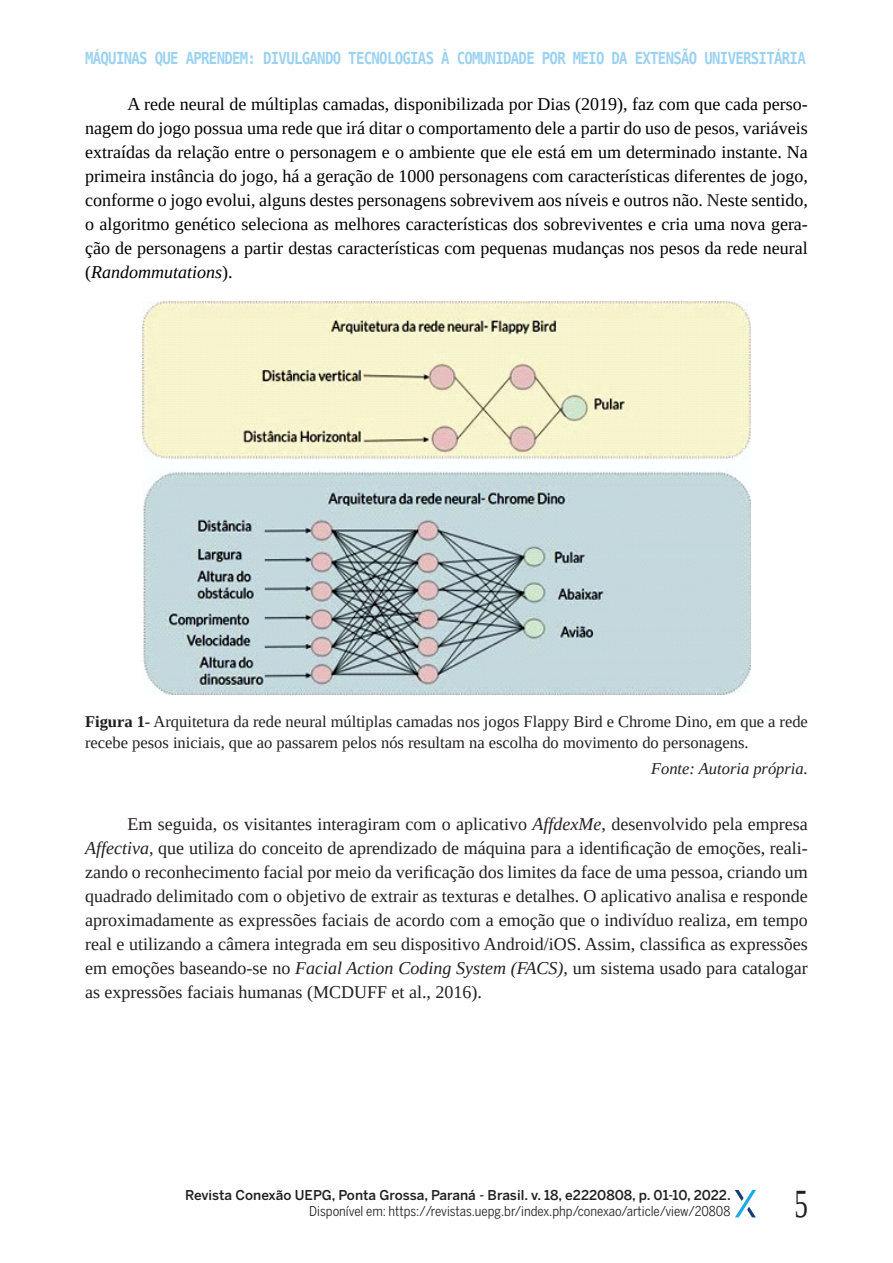
<style>
.page{position:relative;width:893px;height:1263px;background:#fff}
.page>*{position:absolute;margin:0;border:0;box-sizing:border-box;transform-origin:0 0}
.t1{font:39.9px "Liberation Serif";color:#231f20;scale:.68 1}
.TEXTO_ARTIGO{font:18px/24px "Liberation Serif";color:#231f20;text-align:justify}
.TEXTO_ARTIGO-2{font:18px/24px "Liberation Serif";color:#000;text-align:justify}
.FONTE{font:16.5px/21px "Liberation Serif";color:#231f20}
.t2{font:700 16.5px "DejaVu Sans Mono";letter-spacing:-.05em;color:#9bd2f1;scale:.85 1}
.FONTE-2{font:italic 16.5px "Liberation Serif";color:#231f20}
.t3{font:13.5px "Benton Sans Cond";color:#231f20}
.t4{font:500 13.5px "Benton Sans";color:#231f20}
.s1{color:#231f20}
.s2{font-style:italic}
.s3{font-weight:700}
</style>
<div class="page">
<svg style="left:735px;top:1190px;width:21px;height:27px"></svg>
<img style="left:142px;top:302px;width:609px;height:392px">
<p class="t2" style="left:85px;top:46px;width:849px">MÁQUINAS QUE APRENDEM: DIVULGANDO TECNOLOGIAS À COMUNIDADE POR MEIO DA EXTENSÃO UNIVERSITÁRIA</p>
<p class="TEXTO_ARTIGO-2" style="left:85px;top:92px;width:724px;text-indent:43px">A rede neural de múltiplas camadas, disponibilizada por Dias (2019), faz com que cada perso&shy;nagem do jogo possua uma rede que irá ditar o comportamento dele a partir do uso de pesos<span class="s1">,</span> variáveis extraídas da relação entre o personagem e o ambiente que ele está em um determinado instante. Na primeira instância do jogo, há a geração de 1000 personagens com características diferentes de jogo, conforme o jogo evolui, alguns destes personagens sobrevivem aos níveis e outros não<span class="s1">. N</span>este sentido, o algoritmo genético seleciona as melhores características dos sobreviventes e cria uma nova gera&shy;ção de personagens a partir destas características com pequenas mudanças nos pesos da rede neural (<span class="s2">Randommutations</span>).</p>
<p class="FONTE" style="left:85px;top:711px;width:724px"><span class="s3">Figura 1</span>- Arquitetura da rede neural múltiplas camadas nos jogos Flappy Bird e Chrome Dino, em que a rede recebe pesos iniciais, que ao passarem pelos nós resultam na escolha do movimento do personagens.</p>
<p class="FONTE-2" style="left:651px;top:757px;width:158px">Fonte: Autoria própria.</p>
<p class="TEXTO_ARTIGO" style="left:85px;top:812px;width:724px;text-indent:43px">Em seguida, os visitantes interagiram com o aplicativo <span class="s2">AffdexMe</span>, desenvolvido pela empresa <span class="s2">Affectiva,</span> que utiliza do conceito de aprendizado de máquina para a identificação de emoções, reali&shy;zando o reconhecimento facial por meio da verificação dos limites da face de uma pessoa, criando um quadrado delimitado com o objetivo de extrair as texturas e detalhes. O aplicativo analisa e responde aproximadamente as expressões faciais de acordo com a emoção que o indivíduo realiza, em tempo real e utilizando a câmera integrada em seu dispositivo Android/iOS. Assim, classifica as expressões em emoções baseando-se no <span class="s2">Facial Action Coding System (FACS),</span> um sistema usado para catalogar as expressões faciais humanas (MCDUFF et al., 2016).</p>
<p class="t4" style="left:185px;top:1187px;width:547px">Revista Conexão UEPG, Ponta Grossa, Paraná - Brasil. v. 18, e2220808, p. 01-10, 2022.</p>
<p class="t3" style="left:309px;top:1203px;width:423px">Disponível em: https://revistas.uepg.br/index.php/conexao/article/view/20808</p>
<h1 class="t1" style="left:794px;top:1178px;width:21px">5</h1>
</div>
